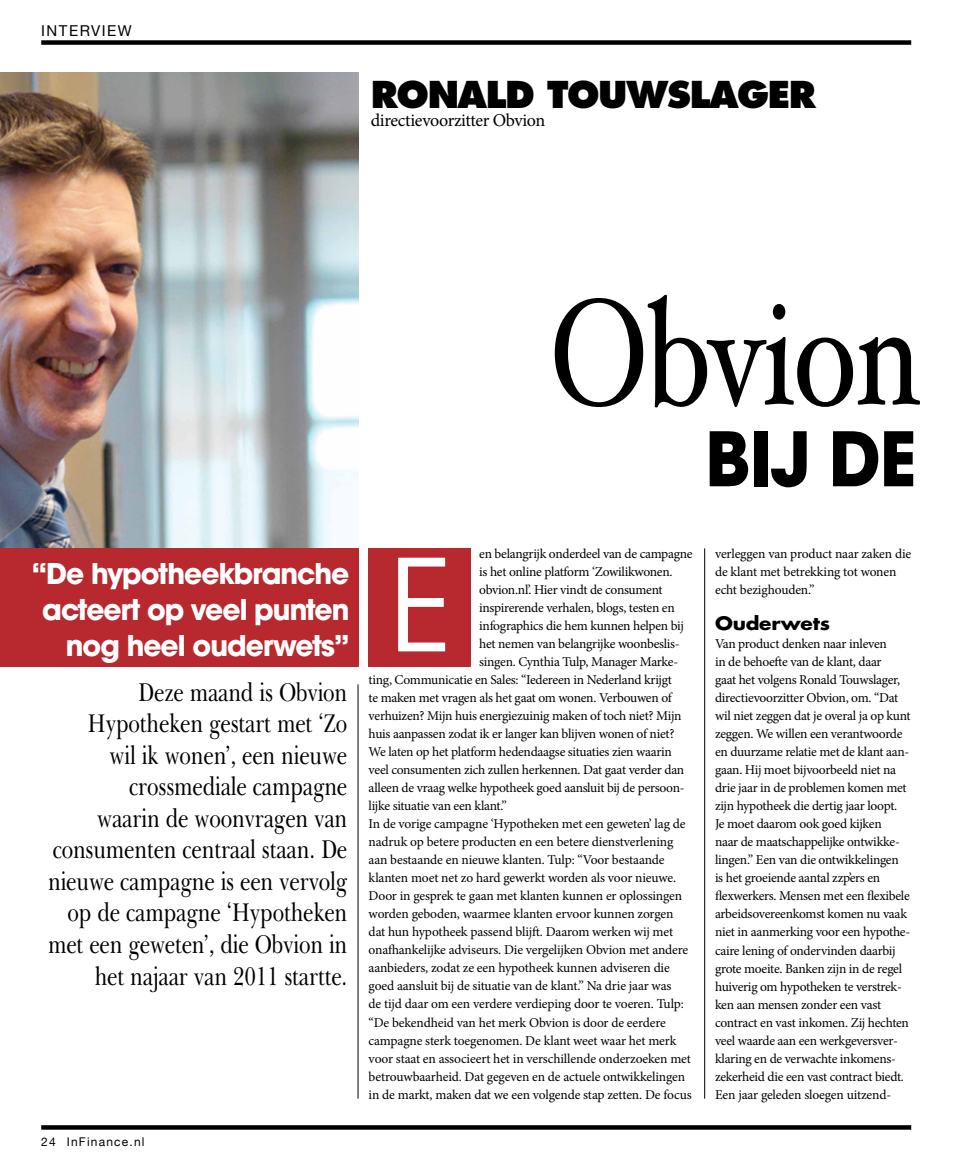
<style>
.page{position:relative;width:978px;height:1170px;background:#fff}
.page>*{position:absolute;margin:0;border:0;box-sizing:border-box;transform-origin:0 0}
.t1{font:150px "Hoefler Text";letter-spacing:-.02em;color:#000;scale:.8 1}
.t2{font:condensed 140.4px "Avant Garde Gothic Itc T";color:#fff}
.t3{font:700 82.5px "Avant Garde Gothic Itc T";color:#000;scale:.95 1}
.t4{font:800 36px "Futura";letter-spacing:-.04em;color:#000}
.t5{font:700 31.5px/36px "Avant Garde Gothic Itc T";letter-spacing:-.035em;color:#fff;text-align:right}
.t6{font:26.25px/31.5px "Baskerville BT";letter-spacing:-.01em;color:#000;text-align:right;scale:.8 1}
.t7{font:18px "Minion Pro";letter-spacing:-.02em;color:#000}
.t8{font:700 18px "Futura";color:#000;scale:1.12 1}
.t9{font:15px "Helvetica Neue";letter-spacing:.1em;color:#000}
.t10{font:13.5px/18px "Minion Pro";letter-spacing:-.02em;color:#000}
.t11{font:12px "Helvetica Neue";color:#000}
</style>
<div class="page">
<div style="left:41px;top:40px;width:870px;height:5px;background:#000"></div>
<svg style="left:41px;top:1125px;width:870px;height:4px;background:#0c0c0c"></svg>
<img style="left:0;top:72px;width:358px;height:476px">
<hr style="left:358px;top:684px;width:1px;height:414px;background:#000">
<hr style="left:704px;top:548px;width:1px;height:550px;background:#000">
<div style="left:369px;top:548px;width:102px;height:118px;background:#b8292f"></div>
<div style="left:0;top:548px;width:358px;height:118px;background:#b8292f"></div>
<p class="t9" style="left:41px;top:20px;width:79px">I nterview</p>
<h3 class="t4" style="left:371px;top:72px;width:84px">RONALD</h3>
<h3 class="t4" style="left:547px;top:72px;width:145px">TOUWSLA</h3>
<h3 class="t4" style="left:737px;top:72px;width:55px">GER</h3>
<h3 class="t7" style="left:371px;top:108px;width:176px">directievoorzitter Obvion</h3>
<h1 class="t1" style="left:549px;top:264px;width:466px">Obvion</h1>
<h3 class="t3" style="left:705px;top:408px;width:224px">bij de</h3>
<p class="t10" style="left:479px;top:545px;width:215px">en belangrijk onderdeel van de campagne</p>
<p class="t10" style="left:479px;top:563px;width:195px">is het online platform ‘Zowilikwonen.</p>
<p class="t10" style="left:479px;top:581px;width:185px">obvion.nl’. Hier vindt de consument</p>
<p class="t10" style="left:479px;top:599px;width:197px">inspirerende verhalen, blogs, testen en</p>
<p class="t10" style="left:479px;top:617px;width:206px">infographics die hem kunnen helpen bij</p>
<p class="t10" style="left:479px;top:635px;width:202px">het nemen van belangrijke woonbeslis-</p>
<p class="t10" style="left:479px;top:653px;width:200px">singen. Cynthia Tulp, Manager Marke-</p>
<p class="t10" style="left:369px;top:671px;width:305px">ting, Communicatie en Sales: “Iedereen in Nederland krijgt</p>
<p class="t10" style="left:369px;top:689px;width:305px">te maken met vragen als het gaat om wonen. Verbouwen of</p>
<p class="t10" style="left:369px;top:707px;width:315px">verhuizen? Mijn huis energiezuinig maken of toch niet? Mijn</p>
<p class="t10" style="left:369px;top:725px;width:307px">huis aanpassen zodat ik er langer kan blijven wonen of niet?</p>
<p class="t10" style="left:369px;top:743px;width:305px">We laten op het platform hedendaagse situaties zien waarin</p>
<p class="t10" style="left:369px;top:761px;width:317px">veel consumenten zich zullen herkennen. Dat gaat verder dan</p>
<p class="t10" style="left:369px;top:779px;width:318px">alleen de vraag welke hypotheek goed aansluit bij de persoon-</p>
<p class="t10" style="left:369px;top:797px;width:140px">lijke situatie van een klant.”</p>
<p class="t10" style="left:369px;top:815px;width:318px">In de vorige campagne ‘Hypotheken met een geweten’ lag de</p>
<p class="t10" style="left:369px;top:833px;width:306px">nadruk op betere producten en een betere dienstverlening</p>
<p class="t10" style="left:369px;top:851px;width:297px">aan bestaande en nieuwe klanten. Tulp: “Voor bestaande</p>
<p class="t10" style="left:369px;top:869px;width:309px">klanten moet net zo hard gewerkt worden als voor nieuwe.</p>
<p class="t10" style="left:369px;top:887px;width:315px">Door in gesprek te gaan met klanten kunnen er oplossingen</p>
<p class="t10" style="left:369px;top:905px;width:306px">worden geboden, waarmee klanten ervoor kunnen zorgen</p>
<p class="t10" style="left:369px;top:923px;width:306px">dat hun hypotheek passend blijft. Daarom werken wij met</p>
<p class="t10" style="left:369px;top:941px;width:321px">onafhankelijke adviseurs. Die vergelijken Obvion met andere</p>
<p class="t10" style="left:369px;top:959px;width:303px">aanbieders, zodat ze een hypotheek kunnen adviseren die</p>
<p class="t10" style="left:369px;top:977px;width:304px">goed aansluit bij de situatie van de klant.” Na drie jaar was</p>
<p class="t10" style="left:369px;top:995px;width:317px">de tijd daar om een verdere verdieping door te voeren. Tulp:</p>
<p class="t10" style="left:369px;top:1013px;width:299px">“De bekendheid van het merk Obvion is door de eerdere</p>
<p class="t10" style="left:369px;top:1031px;width:309px">campagne sterk toegenomen. De klant weet waar het merk</p>
<p class="t10" style="left:369px;top:1049px;width:324px">voor staat en associeert het in verschillende onderzoeken met</p>
<p class="t10" style="left:369px;top:1067px;width:318px">betrouwbaarheid. Dat gegeven en de actuele ontwikkelingen</p>
<p class="t10" style="left:369px;top:1085px;width:325px">in de markt, maken dat we een volgende stap zetten. De focus</p>
<h3 class="t5" style="left:32px;top:554px;width:319px">“De hypotheekbranche acteert op veel punten nog heel ouderwets”</h3>
<h2 class="t2" style="left:389px;top:522px;width:62px">E</h2>
<p class="t6" style="left:48px;top:676px;width:376px">Deze maand is Obvion<br>Hypotheken gestart met ‘Zo<br>wil ik wonen’, een nieuwe crossmediale campagne<br>waarin de woonvragen van consumenten centraal staan. De nieuwe campagne is een vervolg op de campagne ‘Hypotheken met een geweten’, die Obvion in het najaar van 2011 startte.</p>
<p class="t11" style="left:41px;top:1132px;width:105px">24 I nFinance.nl</p>
<p class="t10" style="left:715px;top:545px;width:198px">verleggen van product naar zaken die de klant met betrekking tot wonen echt bezighouden.”</p>
<h3 class="t8" style="left:715px;top:611px;width:104px">Ouderwets</h3>
<p class="t10" style="left:715px;top:635px;width:197px">Van product denken naar inleven<br>in de behoefte van de klant, daar<br>gaat het volgens Ronald Touwslager, directievoorzitter Obvion, om. “Dat wil niet zeggen dat je overal ja op kunt zeggen. We willen een verantwoorde en duurzame relatie met de klant aan&shy;gaan. Hij moet bijvoorbeeld niet na drie jaar in de problemen komen met zijn hypotheek die dertig jaar loopt.<br>Je moet daarom ook goed kijken<br>naar de maatschappelijke ontwikke&shy;lingen.” Een van die ontwikkelingen<br>is het groeiende aantal zzp’ers en flexwerkers. Mensen met een flexibele arbeidsovereenkomst komen nu vaak niet in aanmerking voor een hypothe&shy;caire lening of ondervinden daarbij grote moeite. Banken zijn in de regel huiverig om hypotheken te verstrek&shy;ken aan mensen zonder een vast contract en vast inkomen. Zij hechten veel waarde aan een werkgeversver&shy;klaring en de verwachte inkomens&shy;zekerheid die een vast contract biedt.<br>Een jaar geleden sloegen uitzend-</p>
</div>
